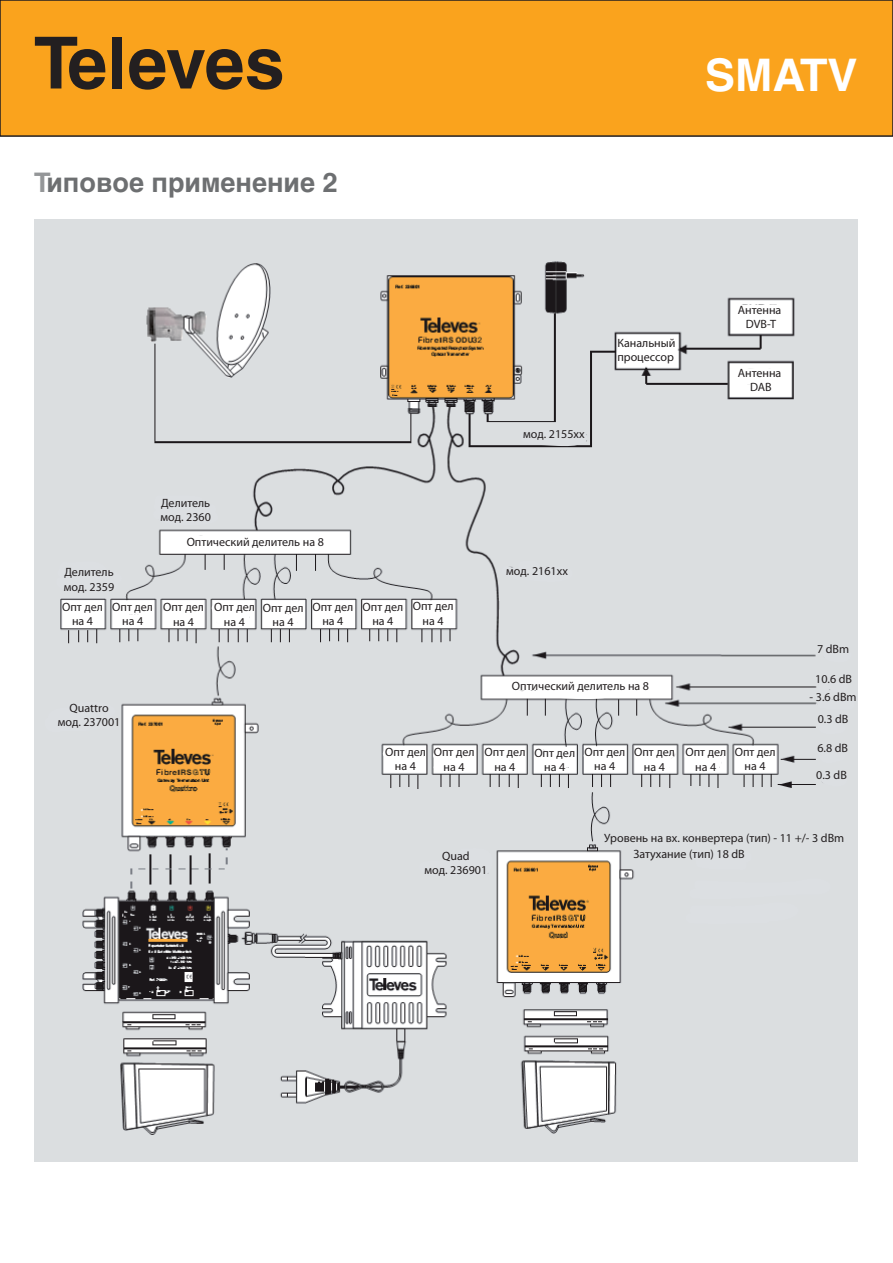
<style>
.page{position:relative;width:893px;height:1263px;background:#fff}
.page>*{position:absolute;margin:0;border:0;box-sizing:border-box;transform-origin:0 0}
.t1{font:700 72px "Helvetica Cyr";letter-spacing:-.01em;color:#231f20}
.t2{font:700 45px "Helvetica Cyr";color:#fff}
.t3{font:700 27px "Helvetica Cyr";color:#6d6f71}
.t4{font:12px/14.4px "Myriad Pro";color:#231f20;text-align:center}
.s1{color:#949698}
</style>
<div class="page">
<div style="left:0;top:0;width:893px;height:137px;background:#faa31d;border:2px solid #231f20"></div>
<img style="left:34px;top:219px;width:823px;height:943px">
<svg style="left:616px;top:336px;width:64px;height:29px"></svg>
<svg style="left:733px;top:304px;width:61px;height:28px"></svg>
<svg style="left:732px;top:366px;width:58px;height:30px"></svg>
<svg style="left:517px;top:429px;width:72px;height:17px"></svg>
<div style="left:498px;top:561px;width:76px;height:22px;background:#dcdfe2"></div>
<div style="left:55px;top:556px;width:68px;height:38px;background:#dcdfe2"></div>
<div style="left:43px;top:699px;width:74px;height:35px;background:#dcdfe2"></div>
<div style="left:418px;top:845px;width:75px;height:32px;background:#dcdfe2"></div>
<svg style="left:152px;top:494px;width:167px;height:59px"></svg>
<svg style="left:514px;top:680px;width:127px;height:19px"></svg>
<svg style="left:61px;top:602px;width:42px;height:24px"></svg>
<svg style="left:112px;top:602px;width:42px;height:25px"></svg>
<svg style="left:163px;top:601px;width:91px;height:26px"></svg>
<svg style="left:262px;top:602px;width:92px;height:24px"></svg>
<svg style="left:360px;top:602px;width:45px;height:24px"></svg>
<svg style="left:412px;top:601px;width:43px;height:25px"></svg>
<svg style="left:380px;top:746px;width:44px;height:26px"></svg>
<svg style="left:433px;top:747px;width:43px;height:26px"></svg>
<svg style="left:482px;top:748px;width:45px;height:25px"></svg>
<svg style="left:533px;top:747px;width:42px;height:24px"></svg>
<svg style="left:583px;top:748px;width:44px;height:28px"></svg>
<svg style="left:633px;top:748px;width:43px;height:23px"></svg>
<svg style="left:684px;top:748px;width:42px;height:23px"></svg>
<svg style="left:732px;top:746px;width:45px;height:25px"></svg>
<div style="left:690px;top:847px;width:63px;height:24px;background:#dcdfe2"></div>
<div style="left:683px;top:878px;width:152px;height:47px;background:#dcdfe2"></div>
<svg style="left:822px;top:643px;width:30px;height:21px"></svg>
<svg style="left:816px;top:676px;width:39px;height:34px"></svg>
<svg style="left:817px;top:719px;width:29px;height:18px"></svg>
<svg style="left:818px;top:746px;width:31px;height:42px"></svg>
<h1 class="t1" style="left:34px;top:22px;width:252px">Televes</h1>
<h3 class="t3" style="left:34px;top:167px;width:305px"><span class="s1">Т</span>иповое применение 2</h3>
<p class="t4" style="left:160px;top:495px;width:52px;text-align:left">Делитель мод. 2360</p>
<p class="t4" style="left:64px;top:565px;width:52px;text-align:left">Делитель мод. 2359</p>
<p class="t4" style="left:187px;top:534px;width:139px">Оптический делитель на 8</p>
<p class="t4" style="left:62px;top:599px;width:42px">Опт дел на 4</p>
<p class="t4" style="left:112px;top:599px;width:42px">Опт дел на 4</p>
<p class="t4" style="left:163px;top:600px;width:42px">Опт дел на 4</p>
<p class="t4" style="left:214px;top:600px;width:42px">Опт дел на 4</p>
<p class="t4" style="left:263px;top:600px;width:42px">Опт дел на 4</p>
<p class="t4" style="left:312px;top:599px;width:42px">Опт дел на 4</p>
<p class="t4" style="left:362px;top:599px;width:42px">Опт дел на 4</p>
<p class="t4" style="left:413px;top:599px;width:42px">Опт дел на 4</p>
<h2 class="t2" style="left:705px;top:50px;width:154px">SMATV</h2>
<p class="t4" style="left:523px;top:427px;width:63px">мод. 2155хх</p>
<p class="t4" style="left:617px;top:335px;width:60px;text-align:left">Канальный процессор</p>
<p class="t4" style="left:506px;top:563px;width:63px">мод. 2161хх</p>
<p class="t4" style="left:738px;top:302px;width:45px">Антенна<br>DVB-T</p>
<p class="t4" style="left:738px;top:365px;width:45px">Антенна<br>DAB</p>
<p class="t4" style="left:58px;top:700px;width:64px">Quattro мод. 237001</p>
<p class="t4" style="left:512px;top:679px;width:139px">Оптический делитель на 8</p>
<p class="t4" style="left:385px;top:744px;width:42px">Опт дел на 4</p>
<p class="t4" style="left:434px;top:745px;width:42px">Опт дел на 4</p>
<p class="t4" style="left:485px;top:745px;width:42px">Опт дел на 4</p>
<p class="t4" style="left:534px;top:745px;width:42px">Опт дел на 4</p>
<p class="t4" style="left:584px;top:744px;width:42px">Опт дел на 4</p>
<p class="t4" style="left:634px;top:745px;width:42px">Опт дел на 4</p>
<p class="t4" style="left:685px;top:745px;width:42px">Опт дел на 4</p>
<p class="t4" style="left:735px;top:744px;width:42px">Опт дел на 4</p>
<p class="t4" style="left:817px;top:642px;width:34px">7 dBm</p>
<p class="t4" style="left:815px;top:672px;width:38px">10.6 dB</p>
<p class="t4" style="left:810px;top:686px;width:48px;line-height:22px">- 3.6 dBm<br>0.3 dB</p>
<p class="t4" style="left:817px;top:741px;width:32px">6.8 dB</p>
<p class="t4" style="left:816px;top:767px;width:32px">0.3 dB</p>
<p class="t4" style="left:425px;top:848px;width:64px">Quad<br>мод. 236901</p>
<p class="t4" style="left:633px;top:829px;width:212px;line-height:16.5px;text-align:left;text-indent:-29px">Уровень на вх. конвертера (тип) - 11 +/- 3 dBm<br>Затухание (тип) 18 dB</p>
</div>
